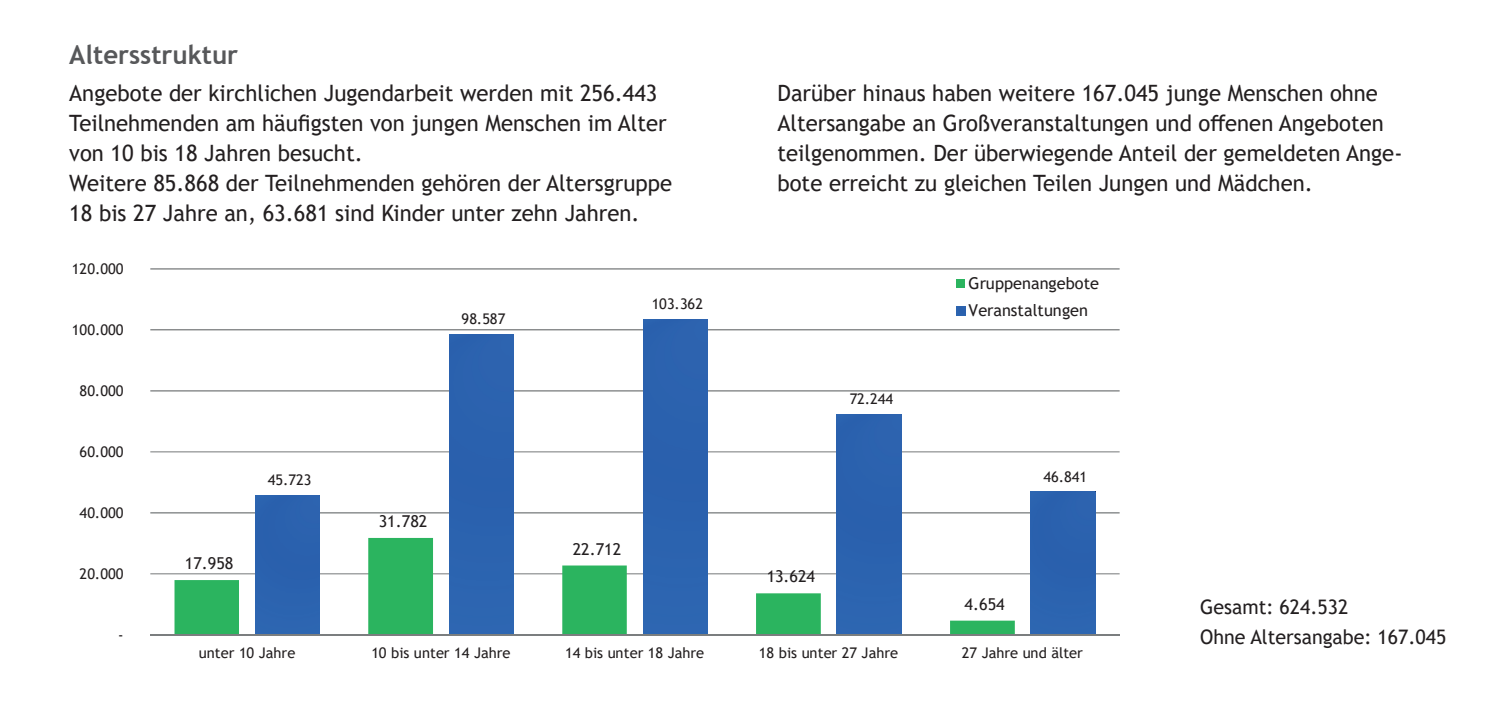
<style>
.page{position:relative;width:1489px;height:709px;background:#fff}
.page>*{position:absolute;margin:0;border:0;box-sizing:border-box;transform-origin:0 0}
.t1{font:700 26.25px "Trebuchet MS";color:#57585a}
.t2{font:22.5px/30px "Trebuchet MS";color:#231f20}
.t3{font:20px/30px "Trebuchet MS";color:#231f20}
.t4{font:16.25px/27.2px "Trebuchet MS";color:#231f20}
.t5{font:14.75px "Trebuchet MS";letter-spacing:.005em;color:#231f20}
</style>
<div class="page">
<hr style="left:150px;top:268px;width:969px;height:1px;background:#7b7e7f">
<hr style="left:150px;top:329px;width:969px;height:1px;background:#7b7e7f">
<hr style="left:150px;top:390px;width:969px;height:1px;background:#7b7e7f">
<hr style="left:150px;top:451px;width:969px;height:1px;background:#7b7e7f">
<hr style="left:150px;top:512px;width:969px;height:1px;background:#7b7e7f">
<hr style="left:150px;top:573px;width:969px;height:1px;background:#7b7e7f">
<svg style="left:174px;top:538px;width:840px;height:96px"></svg>
<div style="left:255px;top:495px;width:65px;height:139px;background:#2b62ae"></div>
<div style="left:449px;top:334px;width:65px;height:300px;background:#2b62af"></div>
<div style="left:643px;top:319px;width:64px;height:315px;background:#2b62af"></div>
<div style="left:836px;top:414px;width:65px;height:220px;background:#2b62af"></div>
<div style="left:1030px;top:492px;width:65px;height:142px;background:#2b62ae"></div>
<hr style="left:150px;top:634px;width:969px;height:1px;background:#7b7e7f">
<div style="left:956px;top:279px;width:9px;height:9px;background:#2bb45f"></div>
<svg style="left:956px;top:306px;width:9px;height:9px"></svg>
<p class="t1" style="left:69px;top:38px;width:170px">Altersstruktur</p>
<p class="t2" style="left:69px;top:78px;width:604px">Angebote der kirchlichen Jugendarbeit werden mit 256.443<br>Teilnehmenden am häufigsten von jungen Menschen im Alter von 10 bis 18 Jahren besucht.<br>Weitere 85.868 der Teilnehmenden gehören der Altersgruppe 18 bis 27 Jahre an, 63.681 sind Kinder unter zehn Jahren.</p>
<p class="t2" style="left:777px;top:78px;width:626px">Darüber hinaus haben weitere 167.045 junge Menschen ohne Altersangabe an Großveranstaltungen und offenen Angeboten teilgenommen. Der überwiegende Anteil der gemeldeten Ange&shy;bote erreicht zu gleichen Teilen Jungen und Mädchen.</p>
<p class="t5" style="left:72px;top:259px;width:53px">120.000</p>
<p class="t5" style="left:72px;top:320px;width:53px">100.000</p>
<p class="t5" style="left:80px;top:381px;width:46px">80.000</p>
<p class="t5" style="left:80px;top:442px;width:46px">60.000</p>
<p class="t5" style="left:80px;top:503px;width:46px">40.000</p>
<p class="t5" style="left:80px;top:564px;width:46px">20.000</p>
<p class="t5" style="left:118px;top:625px;width:7px">-</p>
<p class="t4" style="left:185px;top:549px;width:50px">17.958</p>
<p class="t5" style="left:268px;top:470px;width:45px">45.723</p>
<p class="t5" style="left:461px;top:309px;width:45px">98.587</p>
<p class="t4" style="left:379px;top:507px;width:50px">31.782</p>
<p class="t5" style="left:651px;top:294px;width:53px">103.362</p>
<p class="t4" style="left:572px;top:535px;width:50px">22.712</p>
<p class="t5" style="left:849px;top:389px;width:45px">72.244</p>
<p class="t4" style="left:766px;top:563px;width:50px">13.624</p>
<p class="t4" style="left:968px;top:269px;width:132px">Gruppenangebote<br>Veranstaltungen</p>
<p class="t5" style="left:1043px;top:467px;width:45px">46.841</p>
<p class="t4" style="left:964px;top:590px;width:42px">4.654</p>
<p class="t5" style="left:199px;top:643px;width:98px">unter 10 Jahre</p>
<p class="t5" style="left:371px;top:643px;width:141px">10 bis unter 14 Jahre</p>
<p class="t5" style="left:565px;top:643px;width:141px">14 bis unter 18 Jahre</p>
<p class="t5" style="left:759px;top:643px;width:141px">18 bis unter 27 Jahre</p>
<p class="t5" style="left:961px;top:643px;width:123px">27 Jahre und älter</p>
<p class="t3" style="left:1200px;top:591px;width:248px">Gesamt: 624.532<br>Ohne Altersangabe: 167.045</p>
</div>
